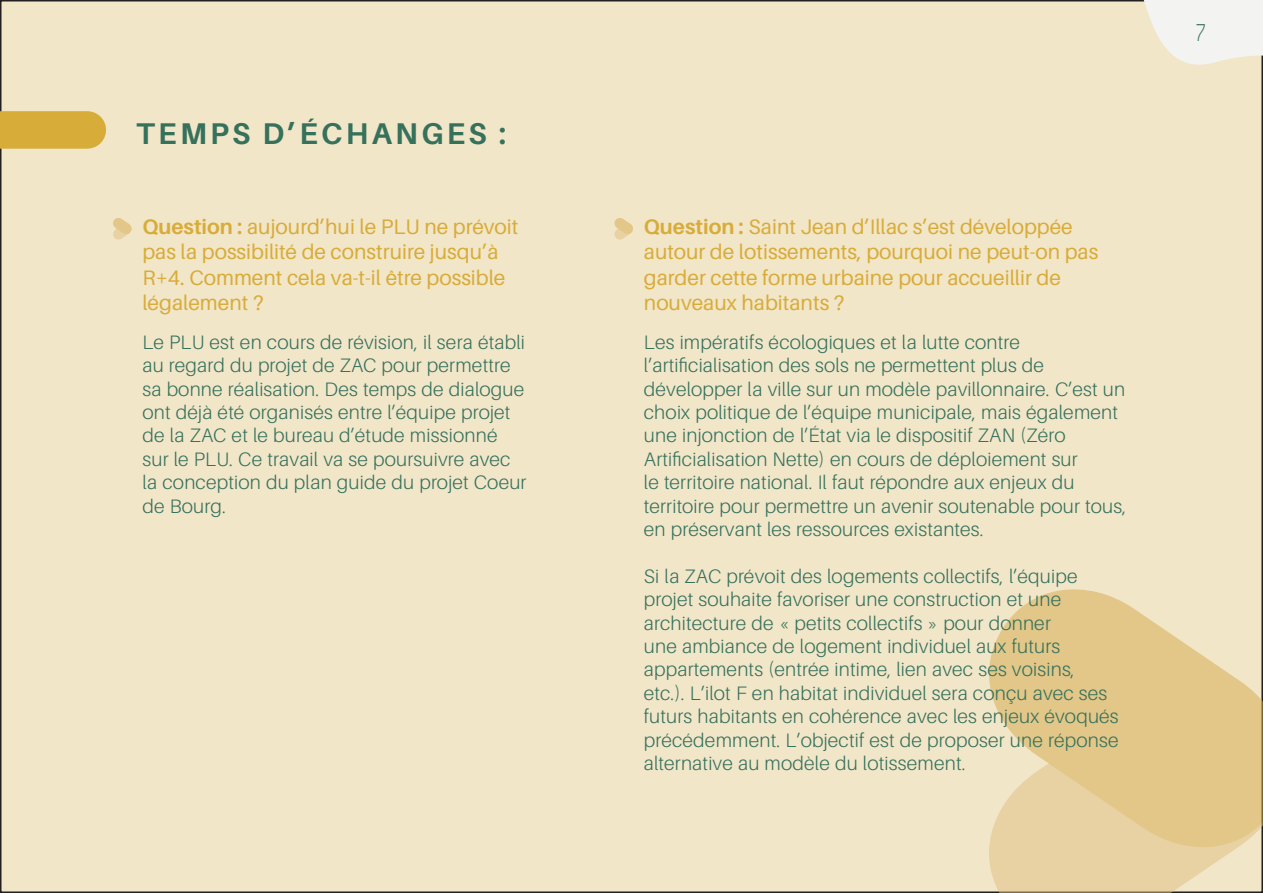
<style>
.page{position:relative;width:1263px;height:893px;background:#fff}
.page>*{position:absolute;margin:0;border:0;box-sizing:border-box;transform-origin:0 0}
.t1{font:700 30px "Aileron";letter-spacing:.11em;color:#36715c}
.t2{font:24px "Capsuula";color:#36715c}
.t3{font:21px/25.2px "Aileron";color:#d8ac39}
.t4{font:300 19.5px/23.4px "Aileron";letter-spacing:.01em;color:#36715c}
.s1{font-weight:700}
</style>
<div class="page">
<div style="left:1px;top:1px;width:1261px;height:891px;background:#f2e6c9"></div>
<svg style="left:1138px;top:0;width:125px;height:79px"></svg>
<svg style="left:989px;top:848px;width:274px;height:45px;fill:#e8d1a2"></svg>
<svg style="left:989px;top:589px;width:274px;height:259px;fill:#e2c788"></svg>
<svg style="left:113px;top:218px;width:19px;height:22px"></svg>
<div style="left:0;top:111px;width:87px;height:38px;background:#d8ac39"></div>
<svg style="left:614px;top:218px;width:19px;height:22px"></svg>
<p class="t1" style="left:136px;top:117px;width:372px">TEMPS D’ÉCHANGES :</p>
<p class="t3" style="left:142px;top:214px;width:377px"><span class="s1">Question :</span> aujourd’hui le PLU ne prévoit pas la possibilité de construire jusqu’à R+4. Comment cela va-t-il être possible légalement ?</p>
<p class="t4" style="left:142px;top:331px;width:386px">Le PLU est en cours de révision, il sera établi au regard du projet de ZAC pour permettre sa bonne réalisation. Des temps de dialogue ont déjà été organisés entre l’équipe projet de la ZAC et le bureau d’étude missionné sur le PLU. Ce travail va se poursuivre avec la conception du plan guide du projet Coeur de Bourg.</p>
<p class="t3" style="left:644px;top:214px;width:456px"><span class="s1">Question :</span> Saint Jean d’Illac s’est développée autour de lotissements, pourquoi ne peut-on pas garder cette forme urbaine pour accueillir de nouveaux habitants ?</p>
<p class="t4" style="left:644px;top:331px;width:484px">Les impératifs écologiques et la lutte contre l’artificialisation des sols ne permettent plus de développer la ville sur un modèle pavillonnaire. C’est un choix politique de l’équipe municipale, mais également une injonction de l’État via le dispositif ZAN (Zéro Artificialisation Nette) en cours de déploiement sur<br>le territoire national. Il faut répondre aux enjeux du territoire pour permettre un avenir soutenable pour tous, en préservant les ressources existantes.</p>
<p class="t4" style="left:644px;top:565px;width:476px">Si la ZAC prévoit des logements collectifs, l’équipe projet souhaite favoriser une construction et une architecture de « petits collectifs » pour donner<br>une ambiance de logement individuel aux futurs appartements (entrée intime, lien avec ses voisins, etc.). L’ilot F en habitat individuel sera conçu avec ses futurs habitants en cohérence avec les enjeux évoqués précédemment. L’objectif est de proposer une réponse alternative au modèle du lotissement.</p>
<p class="t2" style="left:1195px;top:19px;width:12px">7</p>
</div>
